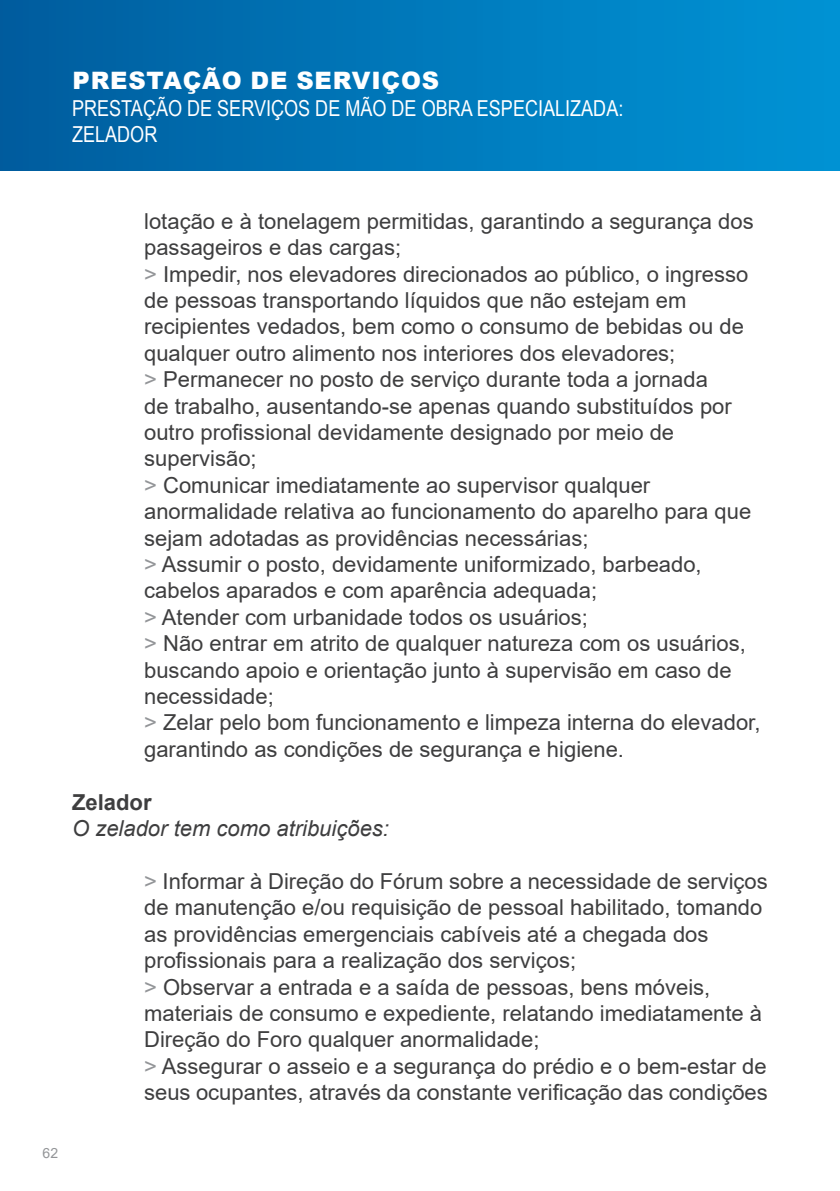
<style>
.page{position:relative;width:840px;height:1191px;background:#fff}
.page>*{position:absolute;margin:0;border:0;box-sizing:border-box;transform-origin:0 0}
.t1{font:900 24px "Arial";letter-spacing:.035em;color:#fff}
.t2{font:22px/26.4px "Arial";color:#3e3e3f}
.t3{font:22px "Arial Narrow";color:#fff}
.t4{font:italic 22px "Arial";color:#3e3e3f}
.t5{font:700 22px "Arial";color:#3e3e3f}
.t6{font:14px "Arial";color:#939598}
.s1{color:#939598}
</style>
<div class="page">
<div style="left:0;top:0;width:839px;height:170px;background:linear-gradient(to right,#005c9e,#0094d6)"></div>
<p class="t1" style="left:72px;top:63px;width:368px">PRESTAÇÃO DE SERVIÇOS</p>
<p class="t3" style="left:72px;top:92px;width:552px">PRESTAÇÃO DE SERVIÇOS DE MÃO DE OBRA ESPECIALIZADA:</p>
<p class="t3" style="left:72px;top:118px;width:87px">ZELADOR</p>
<p class="t2" style="left:144px;top:208px;width:610px">lotação e à tonelagem permitidas, garantindo a segurança dos</p>
<p class="t2" style="left:144px;top:234px;width:258px">passageiros e das cargas;</p>
<p class="t2" style="left:144px;top:260px;width:605px"><span class="s1">&gt;</span> Impedir, nos elevadores direcionados ao público, o ingresso</p>
<p class="t2" style="left:144px;top:287px;width:543px">de pessoas transportando líquidos que não estejam em</p>
<p class="t2" style="left:144px;top:313px;width:601px">recipientes vedados, bem como o consumo de bebidas ou de</p>
<p class="t2" style="left:144px;top:340px;width:532px">qualquer outro alimento nos interiores dos elevadores;</p>
<p class="t2" style="left:144px;top:366px;width:565px"><span class="s1">&gt;</span> Permanecer no posto de serviço durante toda a jornada</p>
<p class="t2" style="left:144px;top:392px;width:589px">de trabalho, ausentando-se apenas quando substituídos por</p>
<p class="t2" style="left:144px;top:419px;width:531px">outro profissional devidamente designado por meio de</p>
<p class="t2" style="left:144px;top:445px;width:114px">supervisão;</p>
<p class="t2" style="left:144px;top:472px;width:507px"><span class="s1">&gt;</span> Comunicar imediatamente ao supervisor qualquer</p>
<p class="t2" style="left:144px;top:498px;width:608px">anormalidade relativa ao funcionamento do aparelho para que</p>
<p class="t2" style="left:144px;top:524px;width:445px">sejam adotadas as providências necessárias;</p>
<p class="t2" style="left:144px;top:551px;width:558px"><span class="s1">&gt;</span> Assumir o posto, devidamente uniformizado, barbeado,</p>
<p class="t2" style="left:144px;top:577px;width:454px">cabelos aparados e com aparência adequada;</p>
<p class="t2" style="left:144px;top:604px;width:445px"><span class="s1">&gt;</span> Atender com urbanidade todos os usuários;</p>
<p class="t2" style="left:144px;top:630px;width:602px"><span class="s1">&gt;</span> Não entrar em atrito de qualquer natureza com os usuários,</p>
<p class="t2" style="left:144px;top:656px;width:588px">buscando apoio e orientação junto à supervisão em caso de</p>
<p class="t2" style="left:144px;top:683px;width:131px">necessidade;</p>
<p class="t2" style="left:144px;top:709px;width:617px"><span class="s1">&gt;</span> Zelar pelo bom funcionamento e limpeza interna do elevador,</p>
<p class="t2" style="left:144px;top:736px;width:481px">garantindo as condições de segurança e higiene.</p>
<p class="t5" style="left:72px;top:786px;width:81px">Zelador</p>
<p class="t4" style="left:72px;top:814px;width:318px">O zelador tem como atribuições:</p>
<p class="t2" style="left:144px;top:868px;width:625px"><span class="s1">&gt;</span> Informar à Direção do Fórum sobre a necessidade de serviços</p>
<p class="t2" style="left:144px;top:894px;width:619px">de manutenção e/ou requisição de pessoal habilitado, tomando</p>
<p class="t2" style="left:144px;top:920px;width:565px">as providências emergenciais cabíveis até a chegada dos</p>
<p class="t2" style="left:144px;top:947px;width:433px">profissionais para a realização dos serviços;</p>
<p class="t2" style="left:144px;top:973px;width:567px"><span class="s1">&gt;</span> Observar a entrada e a saída de pessoas, bens móveis,</p>
<p class="t2" style="left:144px;top:1000px;width:619px">materiais de consumo e expediente, relatando imediatamente à<br>Direção do Foro qualquer anormalidade;</p>
<p class="t2" style="left:144px;top:1052px;width:623px"><span class="s1">&gt;</span> Assegurar o asseio e a segurança do prédio e o bem-estar de</p>
<p class="t2" style="left:144px;top:1079px;width:625px">seus ocupantes, através da constante verificação das condições</p>
<p class="t6" style="left:43px;top:1143px;width:17px">62</p>
</div>
